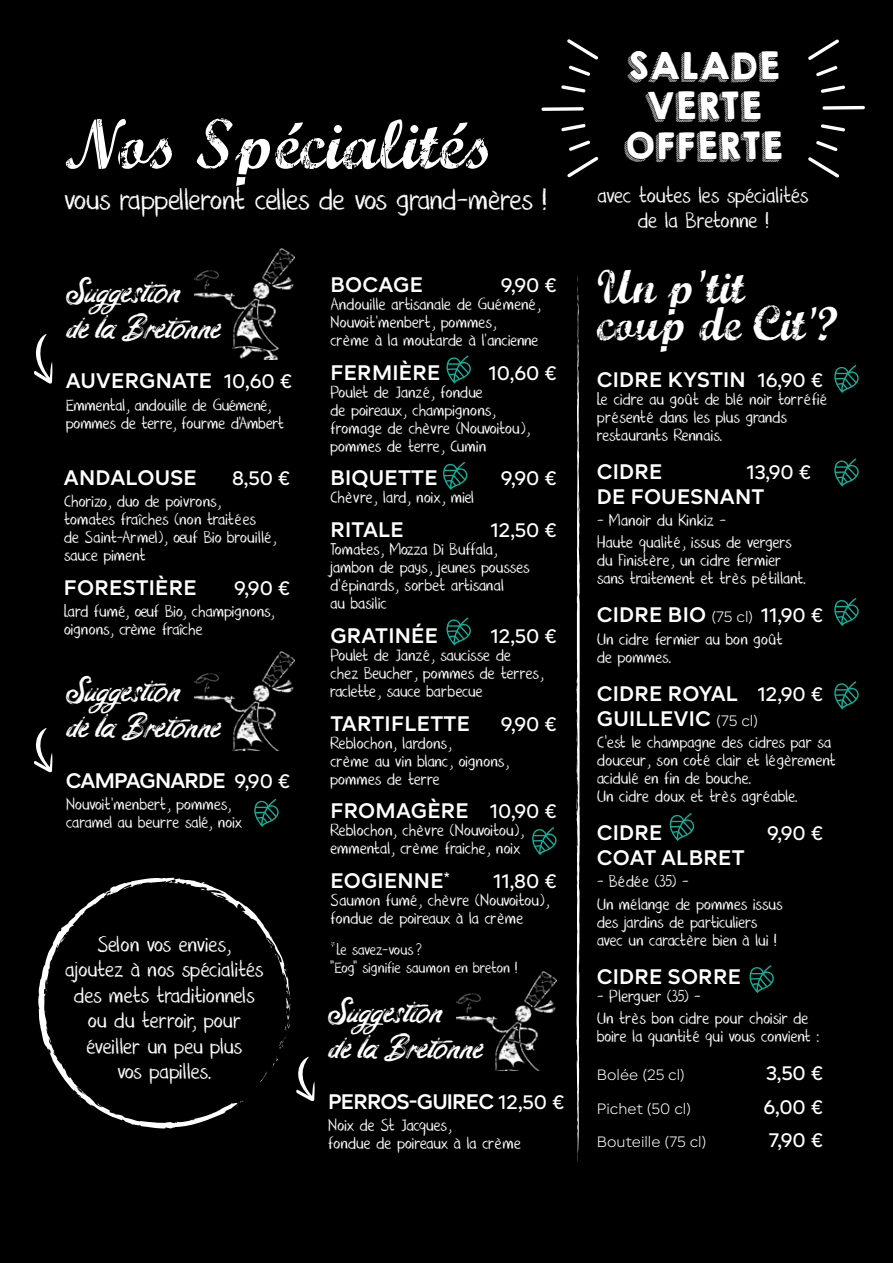
<style>
.page{position:relative;width:893px;height:1263px;background:#000}
.page>*{position:absolute;margin:0;border:0;box-sizing:border-box;transform-origin:0 0}
.t1{font:70.5px "Marcelle Script";color:#fff}
.t2{font:48px/37.5px "Marcelle Script";color:#fff}
.t3{font:34.5px/36px "Hello Vintage";color:#fff}
.t4{font:34.5px "DK Nouveau Crayon";letter-spacing:-.045em;color:#fff}
.t5{font:33.45px/40.2px "KGHAPPY";color:#fff;text-align:center}
.t6{font:25.5px/25.5px "DK Nouveau Crayon";letter-spacing:-.03em;color:#fff;text-align:center}
.t7{font:600 21px/25.2px "BR Candor";letter-spacing:.01em;color:#fff}
.t8{font:600 21px "BR Candor";letter-spacing:-.04em;color:#fff}
.t9{font:19.5px/18px "DK Nouveau Crayon";letter-spacing:-.03em;color:#fff}
.t10{font:500 19.5px "BR Candor";color:#fff}
.t11{font:19.5px/18px "DK Nouveau Crayon";letter-spacing:-.01em;color:#fff}
.t12{font:18px/18px "DK Nouveau Crayon";letter-spacing:-.04em;color:#fff}
.t13{font:300 15px "BR Candor";color:#fff}
.s1{font-weight:500;font-size:19.5px}
.s2{font-weight:300;font-size:15px}
</style>
<div class="page">
<svg style="left:576px;top:275px;width:4px;height:887px"></svg>
<svg style="left:38px;top:878px;width:247px;height:251px"></svg>
<svg style="left:105px;top:892px;width:4px;height:5px"></svg>
<svg style="left:268px;top:931px;width:8px;height:25px"></svg>
<svg style="left:241px;top:907px;width:2px;height:6px"></svg>
<svg style="left:200px;top:881px;width:6px;height:10px"></svg>
<svg style="left:236px;top:1100px;width:8px;height:6px"></svg>
<svg style="left:47px;top:951px;width:9px;height:13px"></svg>
<svg style="left:834px;top:365px;width:25px;height:28px"></svg>
<svg style="left:834px;top:458px;width:25px;height:29px"></svg>
<svg style="left:834px;top:598px;width:25px;height:28px"></svg>
<svg style="left:834px;top:681px;width:25px;height:28px"></svg>
<svg style="left:254px;top:799px;width:25px;height:28px"></svg>
<svg style="left:443px;top:462px;width:25px;height:28px"></svg>
<svg style="left:446px;top:617px;width:25px;height:29px"></svg>
<svg style="left:532px;top:827px;width:25px;height:28px"></svg>
<svg style="left:446px;top:355px;width:25px;height:29px"></svg>
<svg style="left:669px;top:813px;width:26px;height:28px"></svg>
<svg style="left:749px;top:965px;width:25px;height:28px"></svg>
<img style="left:194px;top:249px;width:100px;height:111px">
<img style="left:194px;top:651px;width:100px;height:99px">
<img style="left:456px;top:972px;width:101px;height:99px">
<svg style="left:34px;top:334px;width:18px;height:50px"></svg>
<svg style="left:34px;top:728px;width:18px;height:45px"></svg>
<svg style="left:256px;top:965px;width:59px;height:137px"></svg>
<svg style="left:561px;top:85px;width:24px;height:8px"></svg>
<svg style="left:569px;top:66px;width:21px;height:10px"></svg>
<svg style="left:567px;top:39px;width:31px;height:21px"></svg>
<svg style="left:561px;top:124px;width:24px;height:7px"></svg>
<svg style="left:567px;top:157px;width:31px;height:20px"></svg>
<svg style="left:541px;top:107px;width:43px;height:4px"></svg>
<svg style="left:569px;top:141px;width:21px;height:10px"></svg>
<svg style="left:821px;top:124px;width:24px;height:7px"></svg>
<svg style="left:816px;top:141px;width:21px;height:10px"></svg>
<svg style="left:808px;top:157px;width:31px;height:20px"></svg>
<svg style="left:821px;top:86px;width:24px;height:7px"></svg>
<svg style="left:808px;top:40px;width:31px;height:20px"></svg>
<svg style="left:822px;top:106px;width:43px;height:4px"></svg>
<svg style="left:816px;top:66px;width:21px;height:10px"></svg>
<h1 class="t1" style="left:64px;top:95px;width:432px">Nos Spécialités</h1>
<h3 class="t4" style="left:64px;top:182px;width:485px">vous rappelleront celles de vos grand-mères !</h3>
<h3 class="t3" style="left:66px;top:269px;width:156px">Suggestion<br>de la Bretonne</h3>
<p class="t7" style="left:66px;top:368px;width:228px">AUVERGNATE <span class="s1">10,60 €</span></p>
<p class="t9" style="left:66px;top:396px;width:220px">Emmental, andouille de Guémené, pommes de terre, fourme d’Ambert</p>
<p class="t7" style="left:64px;top:465px;width:134px">ANDALOUSE</p>
<p class="t10" style="left:232px;top:466px;width:60px">8,50 €</p>
<p class="t9" style="left:64px;top:492px;width:214px">Chorizo, duo de poivrons, tomates fraîches (non traitées de Saint-Armel), oeuf Bio brouillé, sauce piment</p>
<p class="t7" style="left:64px;top:575px;width:134px">FORESTIÈRE</p>
<p class="t10" style="left:234px;top:576px;width:58px">9,90 €</p>
<p class="t9" style="left:64px;top:602px;width:213px">Lard fumé, oeuf Bio, champignons, oignons, crème fraîche</p>
<h3 class="t3" style="left:66px;top:668px;width:156px">Suggestion<br>de la Bretonne</h3>
<p class="t8" style="left:66px;top:768px;width:226px">CAMPAGNARDE <span class="s1">9,90 €</span></p>
<p class="t9" style="left:66px;top:796px;width:178px">Nouvoit’menbert, pommes, caramel au beurre salé, noix</p>
<h3 class="t6" style="left:65px;top:932px;width:201px">Selon vos envies, ajoutez à nos spécialités des mets traditionnels ou du terroir, pour éveiller un peu plus<br>vos papilles.</h3>
<p class="t7" style="left:330px;top:272px;width:94px">BOCAGE</p>
<p class="t10" style="left:501px;top:273px;width:58px">9,90 €</p>
<p class="t9" style="left:330px;top:295px;width:212px">Andouille artisanale de Guémené,<br>Nouvoit’menbert, pommes, crème à la moutarde à l’ancienne</p>
<p class="t7" style="left:330px;top:360px;width:112px">FERMIÈRE</p>
<p class="t10" style="left:488px;top:361px;width:70px">10,60 €</p>
<p class="t9" style="left:330px;top:383px;width:202px">Poulet de Janzé, fondue<br>de poireaux, champignons, fromage de chèvre (Nouvoitou), pommes de terre, Cumin</p>
<p class="t7" style="left:330px;top:465px;width:109px">BIQUETTE</p>
<p class="t10" style="left:501px;top:467px;width:58px">9,90 €</p>
<p class="t9" style="left:330px;top:489px;width:145px">Chèvre, lard, noix, miel</p>
<p class="t7" style="left:330px;top:517px;width:75px">RITALE</p>
<p class="t10" style="left:490px;top:518px;width:68px">12,50 €</p>
<p class="t9" style="left:330px;top:541px;width:201px">Tomates, Mozza Di Buffala, jambon de pays, jeunes pousses d’épinards, sorbet artisanal<br>au basilic</p>
<p class="t7" style="left:330px;top:623px;width:109px">GRATINÉE</p>
<p class="t10" style="left:490px;top:624px;width:68px">12,50 €</p>
<p class="t9" style="left:330px;top:646px;width:215px">Poulet de Janzé, saucisse de chez Beucher, pommes de terres, raclette, sauce barbecue</p>
<p class="t7" style="left:330px;top:711px;width:141px">TARTIFLETTE</p>
<p class="t10" style="left:501px;top:712px;width:58px">9,90 €</p>
<p class="t9" style="left:330px;top:734px;width:181px">Reblochon, lardons,<br>crème au vin blanc, oignons, pommes de terre</p>
<p class="t7" style="left:330px;top:798px;width:228px">FROMAGÈRE <span class="s1">10,90 €</span></p>
<p class="t9" style="left:330px;top:822px;width:196px">Reblochon, chèvre (Nouvoitou), emmental, crème fraiche, noix</p>
<p class="t7" style="left:330px;top:868px;width:121px">EOGIENNE<sup>*</sup></p>
<p class="t10" style="left:493px;top:869px;width:65px">11,80 €</p>
<p class="t9" style="left:330px;top:891px;width:221px">Saumon fumé, chèvre (Nouvoitou), fondue de poireaux à la crème</p>
<p class="t12" style="left:330px;top:941px;width:189px"><sup>*</sup> Le savez-vous ?<br>"Eog" signifie saumon en breton !</p>
<h3 class="t3" style="left:328px;top:989px;width:156px">Suggestion<br>de la Bretonne</h3>
<p class="t8" style="left:328px;top:1088px;width:238px">PERROS-GUIREC <span class="s1">12,50 €</span></p>
<p class="t9" style="left:328px;top:1116px;width:195px">Noix de St Jacques,<br>fondue de poireaux à la crème</p>
<h3 class="t5" style="left:623px;top:46px;width:161px">SALADE<br>VERTE<br>OFFERTE</h3>
<h3 class="t6" style="left:597px;top:183px;width:213px">avec toutes les spécialités de la Bretonne !</h3>
<h2 class="t2" style="left:597px;top:265px;width:243px">Un p'tit coup de Cit'?</h2>
<p class="t7" style="left:597px;top:367px;width:228px">CIDRE KYSTIN <span class="s1">16,90 €</span></p>
<p class="t9" style="left:597px;top:390px;width:232px">Le cidre au goût de blé noir torréfié présenté dans les plus grands restaurants Rennais.</p>
<p class="t7" style="left:597px;top:459px;width:67px">CIDRE</p>
<p class="t10" style="left:746px;top:460px;width:66px">13,90 €</p>
<p class="t7" style="left:597px;top:484px;width:169px">DE FOUESNANT</p>
<p class="t9" style="left:597px;top:510px;width:197px;line-height:22.2px">- Manoir du Kinkiz -<br>Haute qualité, issus de vergers</p>
<p class="t9" style="left:597px;top:552px;width:211px">du Finistère, un cidre fermier sans traitement et très pétillant.</p>
<p class="t7" style="left:597px;top:602px;width:228px">CIDRE BIO <span class="s2">(75 cl)</span> <span class="s1">11,90 €</span></p>
<p class="t11" style="left:597px;top:630px;width:188px">Un cidre fermier au bon goût de pommes.</p>
<p class="t7" style="left:597px;top:681px;width:228px">CIDRE ROYAL <span class="s1">12,90 €<br></span>GUILLEVIC <span class="s2">(75 cl)</span></p>
<p class="t9" style="left:597px;top:733px;width:241px">C'est le champagne des cidres par sa douceur, son coté clair et légèrement acidulé en fin de bouche.<br>Un cidre doux et très agréable.</p>
<p class="t7" style="left:597px;top:820px;width:67px">CIDRE</p>
<p class="t10" style="left:767px;top:821px;width:58px">9,90 €</p>
<p class="t7" style="left:597px;top:845px;width:149px">COAT ALBRET</p>
<p class="t11" style="left:597px;top:871px;width:188px;line-height:22.2px">- Bédée (35) -<br>Un mélange de pommes issus</p>
<p class="t9" style="left:597px;top:913px;width:182px">des jardins de particuliers avec un caractère bien à lui !</p>
<p class="t7" style="left:597px;top:964px;width:146px">CIDRE SORRE</p>
<p class="t9" style="left:597px;top:985px;width:214px;line-height:22.2px">- Plerguer (35) -<br>Un très bon cidre pour choisir de</p>
<p class="t9" style="left:597px;top:1027px;width:224px">boire la quantité qui vous convient :</p>
<p class="t13" style="left:597px;top:1065px;width:90px">Bolée (25 cl)</p>
<p class="t10" style="left:766px;top:1061px;width:59px">3,50 €</p>
<p class="t13" style="left:597px;top:1099px;width:96px">Pichet (50 cl)</p>
<p class="t10" style="left:763px;top:1095px;width:61px">6,00 €</p>
<p class="t13" style="left:597px;top:1133px;width:111px">Bouteille (75 cl)</p>
<p class="t10" style="left:769px;top:1128px;width:56px">7,90 €</p>
</div>
